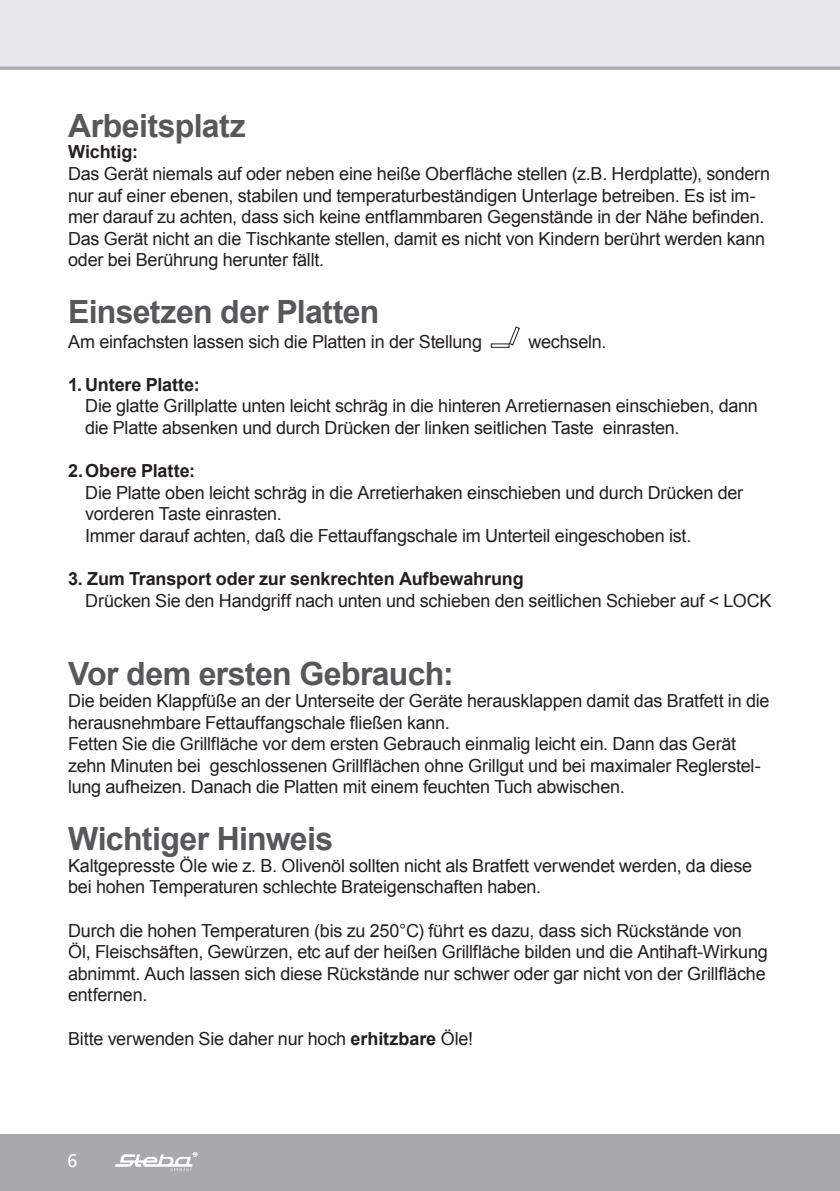
<style>
.page{position:relative;width:840px;height:1191px;background:#fff}
.page>*{position:absolute;margin:0;border:0;box-sizing:border-box;transform-origin:0 0}
.t1{font:700 32px "Arial";letter-spacing:-.02em;color:#57585a}
.t2{font:18px/21.6px "Arial";letter-spacing:-.015em;color:#231f20}
.t3{font:700 18px "Arial";letter-spacing:-.005em;color:#231f20}
.t4{font:18px "Frutiger";color:#fff}
.s1{font-weight:700}
</style>
<div class="page">
<div style="left:0;top:0;width:839px;height:68px;background:#e6e7e9"></div>
<div style="left:0;top:1134px;width:839px;height:57px;background:#a8a9ad"></div>
<svg style="left:115px;top:1152px;width:82px;height:18px"></svg>
<svg style="left:0;top:66px;width:839px;height:4px;background:#b3b4b8"></svg>
<svg style="left:508px;top:326px;width:11px;height:19px"></svg>
<h1 class="t1" style="left:68px;top:113px;width:179px">Arbeitsplatz</h1>
<p class="t3" style="left:68px;top:145px;width:71px">Wichtig:</p>
<p class="t2" style="left:68px;top:164px;width:703px">Das Gerät niemals auf oder neben eine heiße Oberfläche stellen (z.B. Herdplatte), sondern nur auf einer ebenen, stabilen und temperaturbeständigen Unterlage betreiben. Es ist im&shy;mer darauf zu achten, dass sich keine entflammbaren Gegenstände in der Nähe befinden.<br>Das Gerät nicht an die Tischkante stellen, damit es nicht von Kindern berührt werden kann oder bei Berührung herunter fällt.</p>
<h1 class="t1" style="left:68px;top:300px;width:313px">Einsetzen der Platten</h1>
<p class="t2" style="left:68px;top:332px;width:415px">Am einfachsten lassen sich die Platten in der Stellung</p>
<p class="t2" style="left:528px;top:332px;width:79px">wechseln.</p>
<p class="t3" style="left:68px;top:378px;width:133px">1. Untere Platte:</p>
<p class="t2" style="left:85px;top:397px;width:674px">Die glatte Grillplatte unten leicht schräg in die hinteren Arretiernasen einschieben, dann die Platte absenken und durch Drücken der linken seitlichen Taste einrasten.</p>
<p class="t3" style="left:68px;top:464px;width:128px">2. Obere Platte:</p>
<p class="t2" style="left:85px;top:483px;width:659px">Die Platte oben leicht schräg in die Arretierhaken einschieben und durch Drücken der vorderen Taste einrasten.<br>Immer darauf achten, daß die Fettauffangschale im Unterteil eingeschoben ist.</p>
<p class="t3" style="left:68px;top:572px;width:457px">3. Zum Transport oder zur senkrechten Aufbewahrung</p>
<p class="t2" style="left:85px;top:591px;width:687px">Drücken Sie den Handgriff nach unten und schieben den seitlichen Schieber auf &lt; LOCK</p>
<h1 class="t1" style="left:68px;top:662px;width:387px">Vor dem ersten Gebrauch:</h1>
<p class="t2" style="left:68px;top:691px;width:702px">Die beiden Klappfüße an der Unterseite der Geräte herausklappen damit das Bratfett in die herausnehmbare Fettauffangschale fließen kann.<br>Fetten Sie die Grillfläche vor dem ersten Gebrauch einmalig leicht ein. Dann das Gerät zehn Minuten bei geschlossenen Grillflächen ohne Grillgut und bei maximaler Reglerstel&shy;lung aufheizen. Danach die Platten mit einem feuchten Tuch abwischen.</p>
<h1 class="t1" style="left:68px;top:827px;width:266px">Wichtiger Hinweis</h1>
<p class="t2" style="left:68px;top:856px;width:685px">Kaltgepresste Öle wie z. B. Olivenöl sollten nicht als Bratfett verwendet werden, da diese bei hohen Temperaturen schlechte Brateigenschaften haben.</p>
<p class="t2" style="left:68px;top:921px;width:700px">Durch die hohen Temperaturen (bis zu 250°C) führt es dazu, dass sich Rückstände von Öl, Fleischsäften, Gewürzen, etc auf der heißen Grillfläche bilden und die Antihaft-Wirkung abnimmt. Auch lassen sich diese Rückstände nur schwer oder gar nicht von der Grillfläche entfernen.</p>
<p class="t2" style="left:68px;top:1029px;width:406px">Bitte verwenden Sie daher nur hoch <span class="s1">erhitzbare</span> Öle!</p>
<p class="t4" style="left:67px;top:1153px;width:12px">6</p>
</div>
